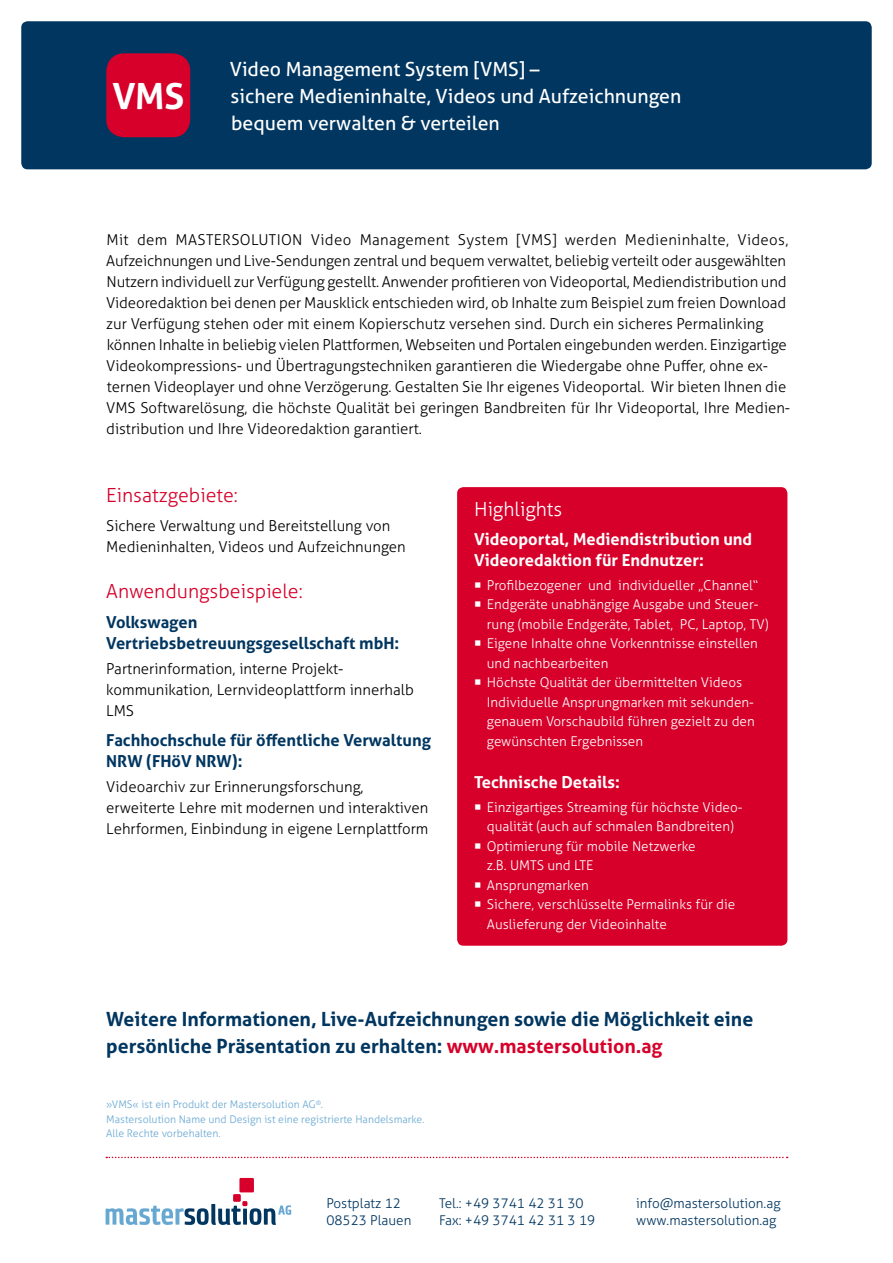
<style>
.page{position:relative;width:893px;height:1263px;background:#fff}
.page>*{position:absolute;margin:0;border:0;box-sizing:border-box;transform-origin:0 0}
.t1{font:700 36px "Aller";color:#fff}
.t2{font:700 19.5px/27px "Aller";color:#003660}
.t3{font:19.5px/27px "Aller";color:#fff}
.t4{font:300 19.5px "Aller";color:#d6002a}
.t5{font:300 19.5px "Aller";color:#fff}
.t6{font:700 16.5px/21px "Aller";color:#003660}
.t7{font:700 16.5px/21px "Aller";color:#fff}
.t8{font:300 15px/21px "Aller";color:#000}
.t9{font:300 13.5px/19.5px "Aller";color:#fff}
.t10{font:300 13.5px/16.5px "Aller";color:#003660}
.t11{font:300 10.5px/14.2px "Aller";color:#67a8d3}
.s1{color:#d6002a}
</style>
<div class="page">
<div style="left:21px;top:21px;width:851px;height:148px;background:#003660;border-radius:6px"></div>
<svg style="left:106px;top:1157px;width:682px;height:1px"></svg>
<div style="left:239px;top:1178px;width:15px;height:14px;background:#d6002a"></div>
<div style="left:233px;top:1194px;width:8px;height:8px;background:#d6002a"></div>
<svg style="left:106px;top:1201px;width:185px;height:24px"></svg>
<div style="left:457px;top:487px;width:330px;height:459px;background:#d6002a;border-radius:6px"></div>
<div style="left:106px;top:53px;width:84px;height:84px;background:#d6002a;border-radius:18px"></div>
<h1 class="t1" style="left:112px;top:74px;width:73px">VMS</h1>
<h2 class="t3" style="left:230px;top:56px;width:453px">Video Management System [VMS] –<br>sichere Medieninhalte, Videos und Aufzeichnungen bequem verwalten &amp; verteilen</h2>
<p class="t8" style="left:106px;top:229px;width:686px">Mit dem MASTERSOLUTION Video Management System [VMS] werden Medieninhalte, Videos, Aufzeichnungen und Live-Sendungen zentral und bequem verwaltet, beliebig verteilt oder ausgewählten Nutzern individuell zur Verfügung gestellt. Anwender profitieren von Videoportal, Mediendistribution und Videoredaktion bei denen per Mausklick entschieden wird, ob Inhalte zum Beispiel zum freien Download zur Verfügung stehen oder mit einem Kopierschutz versehen sind. Durch ein sicheres Permalinking können Inhalte in beliebig vielen Plattformen, Webseiten und Portalen eingebunden werden. Einzigartige Videokompressions- und Übertragungstechniken garantieren die Wiedergabe ohne Puffer, ohne ex&shy;ternen Videoplayer und ohne Verzögerung. Gestalten Sie Ihr eigenes Videoportal. Wir bieten Ihnen die VMS Softwarelösung, die höchste Qualität bei geringen Bandbreiten für Ihr Videoportal, Ihre Medien&shy;distribution und Ihre Videoredaktion garantiert.</p>
<h2 class="t4" style="left:106px;top:483px;width:133px">Einsatzgebiete:</h2>
<p class="t8" style="left:106px;top:515px;width:301px">Sichere Verwaltung und Bereitstellung von<br>Medieninhalten, Videos und Aufzeichnungen</p>
<h2 class="t4" style="left:106px;top:580px;width:198px">Anwendungsbeispiele:</h2>
<p class="t6" style="left:106px;top:611px;width:295px">Volkswagen<br>Vertriebsbetreuungsgesellschaft mbH:</p>
<p class="t8" style="left:106px;top:658px;width:309px">Partnerinformation, interne Projekt&shy;kommunikation, Lernvideoplattform innerhalb<br>LMS</p>
<p class="t6" style="left:106px;top:729px;width:326px">Fachhochschule für öffentliche Verwaltung<br>NRW (FHöV NRW):</p>
<p class="t8" style="left:106px;top:776px;width:324px">Videoarchiv zur Erinnerungsforschung, erweiterte Lehre mit modernen und interaktiven<br>Lehrformen, Einbindung in eigene Lernplattform</p>
<h2 class="t5" style="left:474px;top:497px;width:90px">Highlights</h2>
<p class="t7" style="left:474px;top:529px;width:280px">Videoportal, Mediendistribution und<br>Videoredaktion für Endnutzer:</p>
<p class="t9" style="left:487px;top:575px;width:283px">Profilbezogener und individueller „Channel“ Endgeräte unabhängige Ausgabe und Steuer&shy;rung (mobile Endgeräte, Tablet, PC, Laptop, TV)<br>Eigene Inhalte ohne Vorkenntnisse einstellen und nachbearbeiten<br>Höchste Qualität der übermittelten Videos Individuelle Ansprungmarken mit sekunden&shy;genauem Vorschaubild führen gezielt zu den gewünschten Ergebnissen</p>
<p class="t7" style="left:474px;top:771px;width:147px">Technische Details:</p>
<p class="t9" style="left:487px;top:797px;width:256px">Einzigartiges Streaming für höchste Video&shy;qualität (auch auf schmalen Bandbreiten)<br>Optimierung für mobile Netzwerke<br>z.B. UMTS und LTE<br>Ansprungmarken<br>Sichere, verschlüsselte Permalinks für die Auslieferung der Videoinhalte</p>
<h2 class="t2" style="left:106px;top:1006px;width:648px">Weitere Informationen, Live-Aufzeichnungen sowie die Möglichkeit eine persönliche Präsentation zu erhalten: <span class="s1">www.mastersolution.ag</span></h2>
<p class="t11" style="left:106px;top:1097px;width:320px">»VMS« ist ein Produkt der Mastersolution AG<sup>®</sup>.<br>Mastersolution Name und Design ist eine registrierte Handelsmarke.<br>Alle Rechte vorbehalten.</p>
<p class="t10" style="left:326px;top:1195px;width:86px">Postplatz 12<br>08523 Plauen</p>
<p class="t10" style="left:439px;top:1195px;width:158px">Tel.: +49 3741 42 31 30<br>Fax: +49 3741 42 31 3 19</p>
<p class="t10" style="left:636px;top:1195px;width:146px">info@mastersolution.ag www.mastersolution.ag</p>
</div>
